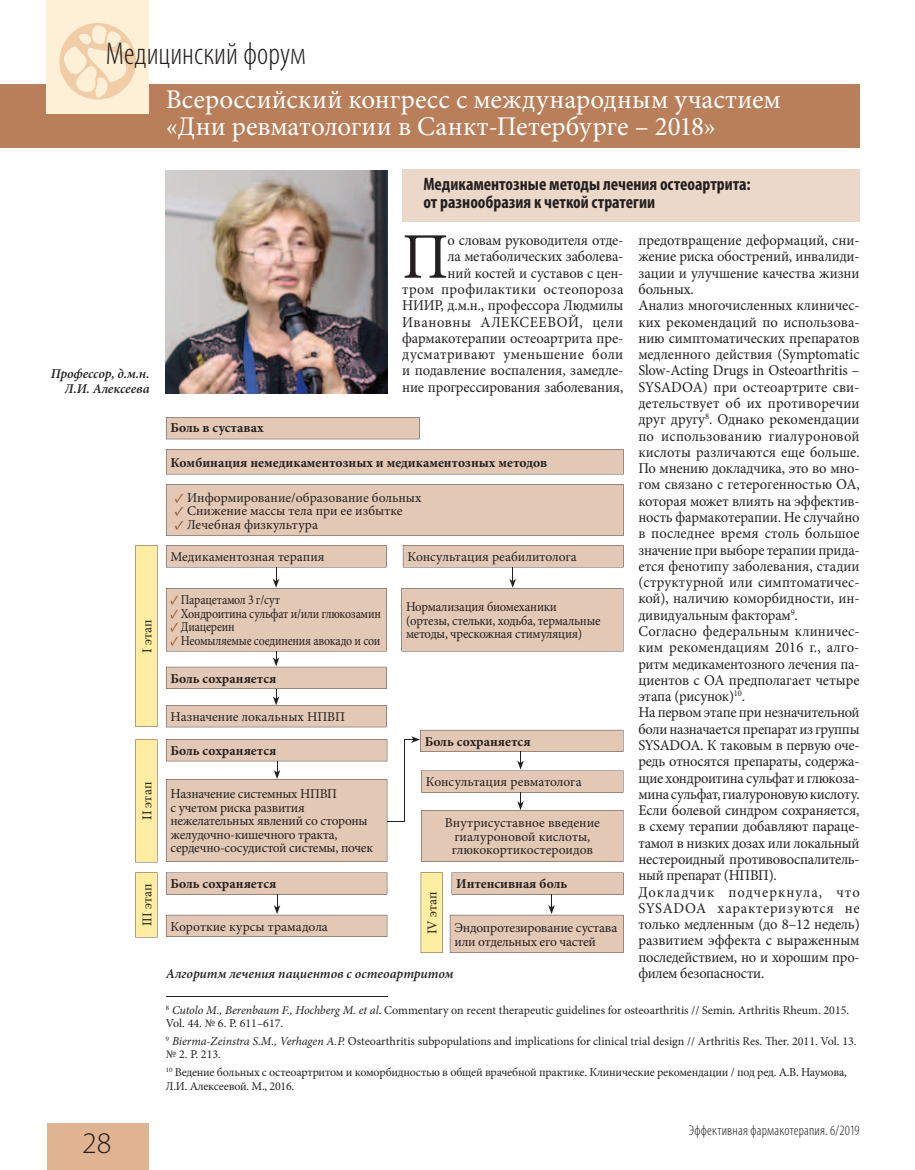
<style>
.page{position:relative;width:915px;height:1170px;background:#fff}
.page>*{position:absolute;margin:0;border:0;box-sizing:border-box;transform-origin:0 0}
.t1{font:65.1px "Minion Pro";color:#231f20}
.t2{font:300 condensed 31.5px "Myriad Pro";color:#231f20}
.t3{font:300 30px "Myriad Pro";color:#231f20}
.t4{font:27px/27px "Minion Pro";letter-spacing:.005em;color:#fff}
.t5{font:700 condensed 18px/18px "Myriad Pro";color:#231f20}
.t6{font:15px/16.4px "Minion Pro";letter-spacing:-.005em;color:#231f20;text-align:right}
.t7{font:300 condensed 14.25px "Myriad Pro";letter-spacing:.015em;color:#231f20}
.t8{font:13.5px/13.5px "Minion Pro";letter-spacing:-.01em;color:#231f20}
.t9{font:700 13.5px "Minion Pro";color:#231f20}
.t10{font:13.5px "Minion Pro";letter-spacing:-.01em;color:#231f20;scale:.88 1}
.t11{font:13.5px/13.5px "Minion Pro";letter-spacing:-.01em;color:#231f20;scale:.94 1}
.t12{font:italic 600 13.5px/15px "Minion Pro";letter-spacing:-.01em;color:#231f20;text-align:right}
.t13{font:12px/13.5px "Minion Pro";letter-spacing:-.005em;color:#231f20}
.s1{color:#8e430f}
.s2{font-style:italic}
</style>
<div class="page">
<div style="left:0;top:84px;width:859px;height:63px;background:#b87f5a"></div>
<div style="left:47px;top:1123px;width:101px;height:46px;background:#e0b493"></div>
<div style="left:47px;top:0;width:102px;height:113px;background:#fef0d6"></div>
<div style="left:59px;top:23px;width:77px;height:76px;background:#f0cca7;border-radius:50%"></div>
<svg style="left:63px;top:24px;width:69px;height:75px"></svg>
<img style="left:166px;top:170px;width:221px;height:223px">
<div style="left:402px;top:170px;width:457px;height:33px;background:#ecd8c9"></div>
<div style="left:402px;top:188px;width:457px;height:33px;background:#ecd8c9"></div>
<hr style="left:166px;top:996px;width:221px;height:1px;background:#231f20">
<svg style="left:166px;top:417px;width:253px;height:22px;background:#dec3b1"></svg>
<div style="left:135px;top:739px;width:22px;height:123px;background:#ffeda2"></div>
<svg style="left:135px;top:872px;width:22px;height:65px"></svg>
<svg style="left:420px;top:872px;width:22px;height:80px;background:#fae9a2"></svg>
<div style="left:135px;top:545px;width:22px;height:181px;background:#ffeda2"></div>
<div style="left:166px;top:449px;width:457px;height:25px;background:#e3c8b5"></div>
<div style="left:166px;top:484px;width:457px;height:52px;background:#e3c8b5"></div>
<svg style="left:449px;top:872px;width:174px;height:80px"></svg>
<svg style="left:166px;top:872px;width:221px;height:64px"></svg>
<svg style="left:166px;top:545px;width:457px;height:316px"></svg>
<h2 class="t2" style="left:106px;top:35px;width:201px">Медицинский форум</h2>
<h3 class="t4" style="left:166px;top:86px;width:616px">Всероссийский конгресс с международным участием «Дни ревматологии в Санкт-Петербурге – 2018»</h3>
<p class="t5" style="left:423px;top:175px;width:328px">Медикаментозные методы лечения остеоартрита: от разнообразия к четкой стратегии</p>
<p class="t6" style="left:402px;top:232px;width:223px">о словам руководителя отде-<br>ла метаболических заболева-<br>ний костей и суставов с цен-<br>тром профилактики остеопороза<br>НИИР, д.м.н., профессора Людмилы<br>Ивановны АЛЕКСЕЕВОЙ, цели фармакотерапии остеоартрита пре&shy;дусматривают уменьшение боли и подавление воспаления, замедле&shy;ние прогрессирования заболевания,</p>
<p class="t6" style="left:638px;top:232px;width:223px;text-align:left">предотвращение деформаций, сни&shy;жение риска обострений, инвалиди&shy;зации и улучшение качества жизни больных.<br>Анализ многочисленных клиничес&shy;ких рекомендаций по использова&shy;нию симптоматических препаратов медленного действия (Symptomatic<br>Slow-Acting Drugs in Osteoarthritis –<br>SYSADOA) при остеоартрите сви&shy;детельствует об их противоречии друг другу<sup>8</sup>. Однако рекомендации по использованию гиалуроновой кислоты различаются еще больше.<br>По мнению докладчика, это во мно&shy;гом связано с гетерогенностью ОА, которая может влиять на эффектив&shy;ность фармакотерапии. Не случайно в последнее время столь большое значение при выборе терапии прида&shy;ется фенотипу заболевания, стадии (структурной или симптоматичес&shy;кой), наличию коморбидности, ин&shy;дивидуальным факторам<sup>9</sup>.<br>Согласно федеральным клиничес&shy;ким рекомендациям 2016 г., алго&shy;ритм медикаментозного лечения па&shy;циентов с ОА предполагает четыре этапа (рисунок)<sup>10</sup>.<br>На первом этапе при незначительной боли назначается препарат из группы<br>SYSADOA. К таковым в первую оче&shy;редь относятся препараты, содержа&shy;щие хондроитина сульфат и глюкоза&shy;мина сульфат, гиалуроновую кислоту.<br>Если болевой синдром сохраняется, в схему терапии добавляют параце&shy;тамол в низких дозах или локальный нестероидный противовоспалитель&shy;ный препарат (НПВП).<br>Докладчик подчеркнула, что<br>SYSADOA характеризуются не только медленным (до 8–12 недель) развитием эффекта с выраженным последействием, но и хорошим про&shy;филем безопасности.</p>
<h1 class="t1" style="left:402px;top:213px;width:48px">П</h1>
<p class="t12" style="left:51px;top:366px;width:100px">Профессор, д.м.н.<br>Л.И. Алексеева</p>
<p class="t9" style="left:170px;top:418px;width:95px">Боль в суставах</p>
<p class="t9" style="left:170px;top:453px;width:378px">Комбинация немедикаментозных и медикаментозных методов</p>
<p class="t8" style="left:175px;top:490px;width:248px"><span class="s1">✓</span> Информирование/образование больных</p>
<p class="t8" style="left:175px;top:504px;width:229px"><span class="s1">✓</span> Снижение массы тела при ее избытке</p>
<p class="t8" style="left:175px;top:517px;width:145px"><span class="s1">✓</span> Лечебная физкультура</p>
<p class="t8" style="left:407px;top:550px;width:171px">Консультация реабилитолога</p>
<p class="t8" style="left:170px;top:550px;width:155px">Медикаментозная терапия</p>
<p class="t10" style="left:170px;top:591px;width:126px"><span class="s1">✓</span> Парацетамол 3 г/сут</p>
<p class="t10" style="left:170px;top:604px;width:240px"><span class="s1">✓</span> Хондроитина сульфат и/или глюкозамин</p>
<p class="t10" style="left:170px;top:618px;width:74px"><span class="s1">✓</span> Диацереин</p>
<p class="t10" style="left:170px;top:631px;width:240px"><span class="s1">✓</span> Неомыляемые соединения авокадо и сои</p>
<p class="t11" style="left:406px;top:600px;width:208px">Нормализация биомеханики (ортезы, стельки, ходьба, термальные методы, чрескожная стимуляция)</p>
<p class="t8" style="left:140px;top:652px;width:35px;rotate:-90deg">I этап</p>
<p class="t9" style="left:170px;top:669px;width:107px">Боль сохраняется</p>
<p class="t8" style="left:170px;top:710px;width:176px">Назначение локальных НПВП</p>
<p class="t9" style="left:170px;top:741px;width:107px">Боль сохраняется</p>
<p class="t8" style="left:170px;top:787px;width:204px">Назначение системных НПВП<br>с учетом риска развития нежелательных явлений со стороны желудочно-кишечного тракта, сердечно-сосудистой системы, почек</p>
<p class="t9" style="left:425px;top:732px;width:107px">Боль сохраняется</p>
<p class="t8" style="left:426px;top:775px;width:157px">Консультация ревматолога</p>
<p class="t8" style="left:445px;top:816px;width:156px;text-align:center">Внутрисуставное введение гиалуроновой кислоты, глюкокортикостероидов</p>
<p class="t8" style="left:140px;top:819px;width:39px;rotate:-90deg">II этап</p>
<p class="t9" style="left:170px;top:874px;width:107px">Боль сохраняется</p>
<p class="t9" style="left:456px;top:874px;width:112px">Интенсивная боль</p>
<p class="t8" style="left:170px;top:919px;width:159px">Короткие курсы трамадола</p>
<p class="t8" style="left:454px;top:921px;width:164px">Эндопротезирование сустава или отдельных его частей</p>
<p class="t8" style="left:140px;top:926px;width:44px;rotate:-90deg">III этап</p>
<p class="t8" style="left:425px;top:934px;width:44px;rotate:-90deg">IV этап</p>
<p class="t12" style="left:166px;top:965px;width:289px">Алгоритм лечения пациентов с остеоартритом</p>
<h3 class="t3" style="left:82px;top:1125px;width:31px">28</h3>
<p class="t13" style="left:166px;top:1003px;width:684px"><sup>8</sup> <span class="s2">Cutolo M., Berenbaum F., Hochberg M. et al</span>. Commentary on recent therapeutic guidelines for osteoarthritis // Semin. Arthritis Rheum. 2015.<br>Vol. 44. № 6. P. 611–617.</p>
<p class="t13" style="left:166px;top:1034px;width:597px"><sup>9</sup> <span class="s2">Bierma-Zeinstra S.M., Verhagen A.P.</span> Osteoarthritis subpopulations and implications for clinical trial design // Arthritis Res.</p>
<p class="t13" style="left:777px;top:1034px;width:80px">er. 2011. Vol. 13.</p>
<p class="t13" style="left:166px;top:1045px;width:682px;line-height:17.7px">№ 2. P. 213.<br><sup>10</sup> Ведение больных с остеоартритом и коморбидностью в общей врачебной практике. Клинические рекомендации / под ред. А.В. Наумова,</p>
<p class="t13" style="left:166px;top:1079px;width:130px">Л.И. Алексеевой. М., 2016.</p>
<p class="t7" style="left:688px;top:1121px;width:172px">Эффективная фармакотерапия. 6/2019</p>
</div>
